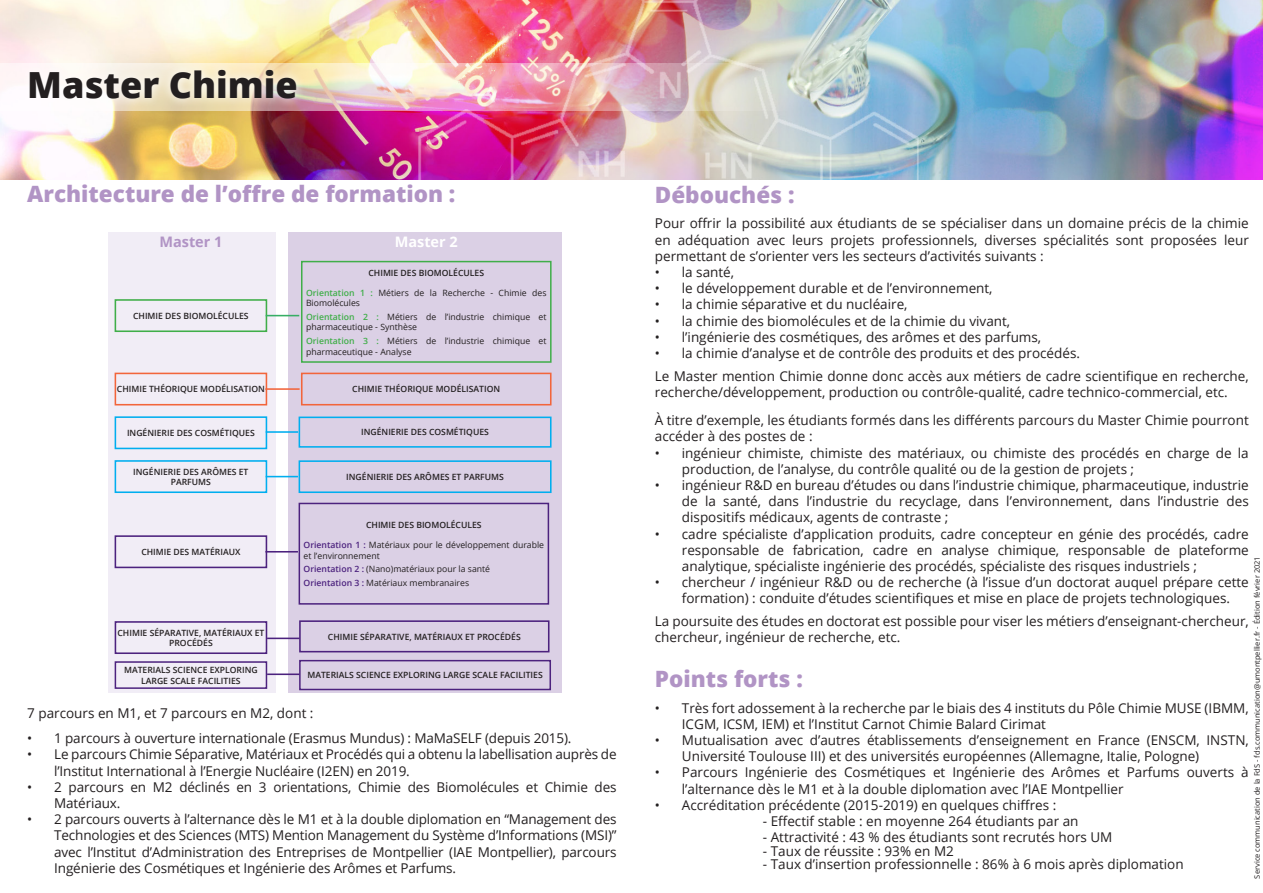
<style>
.page{position:relative;width:1263px;height:893px;background:#fff}
.page>*{position:absolute;margin:0;border:0;box-sizing:border-box;transform-origin:0 0}
.t1{font:800 36px "Open Sans";color:#231f20}
.t2{font:800 22.5px "Open Sans";color:#b194c5}
.t3{font:700 14.55px "Open Sans";color:#b194c5}
.t4{font:700 14.55px "Open Sans";color:#fff}
.t5{font:13.5px/16.2px "Open Sans";color:#231f20}
.t6{font:8.7px/10.4px "Open Sans";color:#231f20}
.t7{font:600 8.55px/10.4px "Open Sans";color:#231f20;text-align:center}
.Style_de_paragraphe{font:7.5px "Open Sans";color:#231f20}
.s1{font-weight:600;color:#40ae49}
.s2{font-weight:600;color:#4c227e}
</style>
<div class="page">
<img style="left:0;top:0;width:1263px;height:179px">
<img style="left:0;top:63px;width:791px;height:48px">
<svg style="left:20px;top:61px;width:286px;height:47px"></svg>
<div style="left:108px;top:233px;width:168px;height:460px;background:#f1edf6"></div>
<div style="left:288px;top:233px;width:273px;height:460px;background:#d7cbe3"></div>
<div style="left:115px;top:535px;width:152px;height:33px;border:2px solid #4c227e"></div>
<div style="left:115px;top:373px;width:152px;height:32px;border:2px solid #f2653b"></div>
<div style="left:115px;top:621px;width:152px;height:33px;border:2px solid #4c227e"></div>
<div style="left:115px;top:661px;width:152px;height:28px;border:2px solid #4c227e"></div>
<div style="left:115px;top:460px;width:152px;height:33px;border:2px solid #00aeef"></div>
<div style="left:115px;top:416px;width:152px;height:33px;border:2px solid #00aeef"></div>
<div style="left:115px;top:299px;width:152px;height:33px;border:2px solid #40ae49"></div>
<div style="left:301px;top:261px;width:251px;height:102px;border:2px solid #40ae49"></div>
<hr style="left:266px;top:315px;width:33px;height:1px;background:#37ae65">
<hr style="left:265px;top:388px;width:35px;height:2px;background:#f2653b">
<hr style="left:266px;top:431px;width:32px;height:2px;background:#00aeef">
<hr style="left:265px;top:551px;width:33px;height:2px;background:#4c227e">
<hr style="left:266px;top:476px;width:32px;height:1px;background:#00aeef">
<div style="left:301px;top:373px;width:250px;height:32px;border:2px solid #f2653b"></div>
<div style="left:299px;top:460px;width:253px;height:33px;border:2px solid #00aeef"></div>
<div style="left:299px;top:417px;width:252px;height:31px;border:2px solid #00aeef"></div>
<div style="left:299px;top:503px;width:250px;height:102px;border:2px solid #4c227e"></div>
<hr style="left:267px;top:638px;width:33px;height:1px;background:#4c227e">
<hr style="left:267px;top:673px;width:33px;height:2px;background:#4c227e">
<div style="left:299px;top:620px;width:250px;height:32px;border:2px solid #4c227e"></div>
<div style="left:299px;top:660px;width:252px;height:30px;border:2px solid #4c227e"></div>
<p class="t1" style="left:27px;top:57px;width:272px">Master Chimie</p>
<p class="t2" style="left:27px;top:177px;width:430px">Architecture de l’offre de formation :</p>
<p class="t3" style="left:159px;top:232px;width:65px">Master 1</p>
<p class="t4" style="left:395px;top:232px;width:65px">Master 2</p>
<p class="t7" style="left:368px;top:267px;width:117px">CHIMIE DES BIOMOLÉCULES</p>
<p class="t6" style="left:306px;top:287px;width:242px"><span class="s1">Orientation 1 :</span> Métiers de la Recherche - Chimie des<br>Biomolécules</p>
<p class="t6" style="left:306px;top:311px;width:242px"><span class="s1">Orientation 2 :</span> Métiers de l’industrie chimique et pharmaceutique - Synthèse</p>
<p class="t6" style="left:306px;top:336px;width:242px"><span class="s1">Orientation 3 :</span> Métiers de l’industrie chimique et pharmaceutique - Analyse</p>
<p class="t7" style="left:352px;top:384px;width:149px">CHIMIE THÉORIQUE MODÉLISATION</p>
<p class="t7" style="left:133px;top:310px;width:117px">CHIMIE DES BIOMOLÉCULES</p>
<p class="t7" style="left:117px;top:384px;width:149px">CHIMIE THÉORIQUE MODÉLISATION</p>
<p class="t7" style="left:127px;top:428px;width:129px">INGÉNIERIE DES COSMÉTIQUES</p>
<p class="t7" style="left:361px;top:427px;width:129px">INGÉNIERIE DES COSMÉTIQUES</p>
<p class="t7" style="left:133px;top:466px;width:117px">INGÉNIERIE DES ARÔMES ET<br>PARFUMS</p>
<p class="t7" style="left:346px;top:471px;width:159px">INGÉNIERIE DES ARÔMES ET PARFUMS</p>
<p class="t7" style="left:141px;top:547px;width:101px">CHIMIE DES MATÉRIAUX</p>
<p class="t7" style="left:366px;top:519px;width:117px">CHIMIE DES BIOMOLÉCULES</p>
<p class="t6" style="left:304px;top:540px;width:242px"><span class="s2">Orientation 1 :</span> Matériaux pour le développement durable et l’environnement</p>
<p class="t6" style="left:304px;top:564px;width:188px"><span class="s2">Orientation 2 :</span> (Nano)matériaux pour la santé</p>
<p class="t6" style="left:304px;top:577px;width:167px"><span class="s2">Orientation 3 :</span> Matériaux membranaires</p>
<p class="t7" style="left:118px;top:627px;width:148px">CHIMIE SÉPARATIVE, MATÉRIAUX ET<br>PROCÉDÉS</p>
<p class="t7" style="left:124px;top:665px;width:135px">MATERIALS SCIENCE EXPLORING<br>LARGE SCALE FACILITIES</p>
<p class="t7" style="left:328px;top:631px;width:194px">CHIMIE SÉPARATIVE, MATÉRIAUX ET PROCÉDÉS</p>
<p class="t7" style="left:307px;top:670px;width:237px">MATERIALS SCIENCE EXPLORING LARGE SCALE FACILITIES</p>
<p class="t5" style="left:27px;top:704px;width:288px">7 parcours en M1, et 7 parcours en M2, dont :</p>
<p class="t5" style="left:27px;top:730px;width:546px">• 1 parcours à ouverture internationale (Erasmus Mundus) : MaMaSELF (depuis 2015).</p>
<p class="t5" style="left:54px;top:746px;width:564px;text-indent:-27px">• Le parcours Chimie Séparative, Matériaux et Procédés qui a obtenu la labellisation auprès de l’Institut International à l’Energie Nucléaire (I2EN) en 2019.</p>
<p class="t5" style="left:54px;top:778px;width:564px;text-indent:-27px">• 2 parcours en M2 déclinés en 3 orientations, Chimie des Biomolécules et Chimie des<br>Matériaux.</p>
<p class="t5" style="left:54px;top:811px;width:564px;text-align:justify;text-indent:-27px">• 2 parcours ouverts à l’alternance dès le M1 et à la double diplomation en “Management des Technologies et des Sciences (MTS) Mention Management du Système d’Informations (MSI)” avec l’Institut d’Administration des Entreprises de Montpellier (IAE Montpellier), parcours Ingénierie des Cosmétiques et Ingénierie des Arômes et Parfums.</p>
<p class="t2" style="left:655px;top:178px;width:141px">Débouchés :</p>
<p class="t5" style="left:655px;top:215px;width:595px;text-align:justify">Pour offrir la possibilité aux étudiants de se spécialiser dans un domaine précis de la chimie en adéquation avec leurs projets professionnels, diverses spécialités sont proposées leur permettant de s’orienter vers les secteurs d’activités suivants :</p>
<p class="t5" style="left:655px;top:264px;width:81px">• la santé,</p>
<p class="t5" style="left:655px;top:280px;width:339px">• le développement durable et de l’environnement,</p>
<p class="t5" style="left:655px;top:296px;width:254px">• la chimie séparative et du nucléaire,</p>
<p class="t5" style="left:655px;top:312px;width:357px">• la chimie des biomolécules et de la chimie du vivant,</p>
<p class="t5" style="left:655px;top:328px;width:388px">• l’ingénierie des cosmétiques, des arômes et des parfums,</p>
<p class="t5" style="left:655px;top:345px;width:427px">• la chimie d’analyse et de contrôle des produits et des procédés.</p>
<p class="t5" style="left:655px;top:367px;width:595px">Le Master mention Chimie donne donc accès aux métiers de cadre scientifique en recherche, recherche/développement, production ou contrôle-qualité, cadre technico-commercial, etc.</p>
<p class="t5" style="left:655px;top:412px;width:595px">À titre d’exemple, les étudiants formés dans les différents parcours du Master Chimie pourront accéder à des postes de :</p>
<p class="t5" style="left:682px;top:444px;width:568px;text-indent:-27px">• ingénieur chimiste, chimiste des matériaux, ou chimiste des procédés en charge de la production, de l’analyse, du contrôle qualité ou de la gestion de projets ;</p>
<p class="t5" style="left:682px;top:477px;width:568px;text-align:justify;text-indent:-27px">• ingénieur R&amp;D en bureau d’études ou dans l’industrie chimique, pharmaceutique, industrie de la santé, dans l’industrie du recyclage, dans l’environnement, dans l’industrie des dispositifs médicaux, agents de contraste ;</p>
<p class="t5" style="left:682px;top:525px;width:568px;text-align:justify;text-indent:-27px">• cadre spécialiste d’application produits, cadre concepteur en génie des procédés, cadre responsable de fabrication, cadre en analyse chimique, responsable de plateforme analytique, spécialiste ingénierie des procédés, spécialiste des risques industriels ;</p>
<p class="t5" style="left:682px;top:574px;width:568px;text-indent:-27px">• chercheur / ingénieur R&amp;D ou de recherche (à l’issue d’un doctorat auquel prépare cette formation) : conduite d’études scientifiques et mise en place de projets technologiques.</p>
<p class="t5" style="left:655px;top:613px;width:595px">La poursuite des études en doctorat est possible pour viser les métiers d’enseignant-chercheur, chercheur, ingénieur de recherche, etc.</p>
<p class="t2" style="left:655px;top:662px;width:150px">Points forts :</p>
<p class="t5" style="left:682px;top:699px;width:568px;text-indent:-27px">• Très fort adossement à la recherche par le biais des 4 instituts du Pôle Chimie MUSE (IBMM,<br>ICGM, ICSM, IEM) et l’Institut Carnot Chimie Balard Cirimat</p>
<p class="t5" style="left:682px;top:732px;width:568px;text-indent:-27px">• Mutualisation avec d’autres établissements d’enseignement en France (ENSCM, INSTN,<br>Université Toulouse III) et des universités européennes (Allemagne, Italie, Pologne)</p>
<p class="t5" style="left:682px;top:764px;width:568px;text-indent:-27px">• Parcours Ingénierie des Cosmétiques et Ingénierie des Arômes et Parfums ouverts à l’alternance dès le M1 et à la double diplomation avec l’IAE Montpellier</p>
<p class="t5" style="left:655px;top:796px;width:403px">• Accréditation précédente (2015-2019) en quelques chiffres :</p>
<p class="t5" style="left:763px;top:813px;width:317px">- Effectif stable : en moyenne 264 étudiants par an</p>
<p class="t5" style="left:763px;top:829px;width:351px">- Attractivité : 43 % des étudiants sont recrutés hors UM</p>
<p class="t5" style="left:763px;top:842px;width:193px">- Taux de réussite : 93% en M2</p>
<p class="t5" style="left:763px;top:856px;width:422px">- Taux d’insertion professionnelle : 86% à 6 mois après diplomation</p>
<p class="Style_de_paragraphe" style="left:1252px;top:878px;width:324px;rotate:-90deg">Service communication de la FdS - fds.communication@umontpellier.fr - Édition février 2021</p>
</div>
